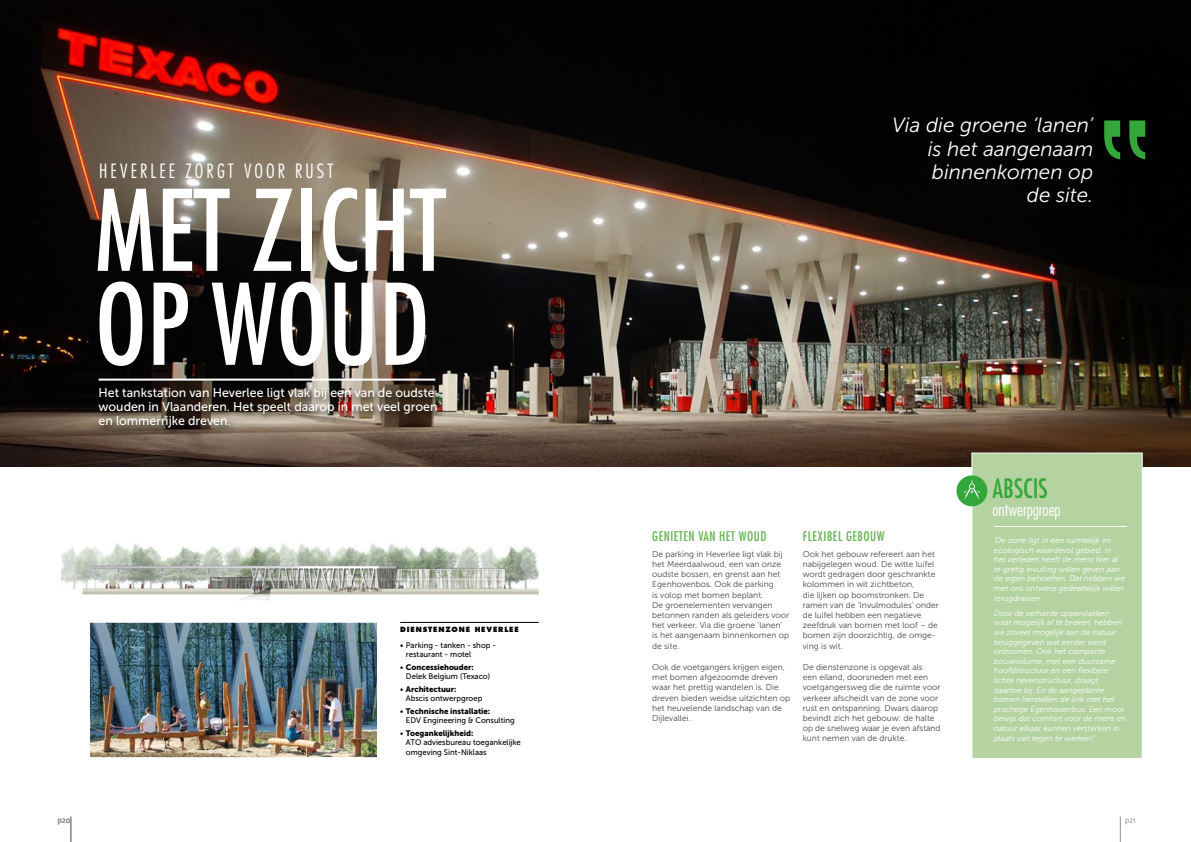
<style>
.page{position:relative;width:1191px;height:842px;background:#fff}
.page>*{position:absolute;margin:0;border:0;box-sizing:border-box;transform-origin:0 0}
.t1{font:condensed 109px/94px "Futura";color:#fff}
.t2{font:condensed 26px "Futura";color:#34a73a}
.t3{font:italic 20.6px/23.1px "Museo Sans 300";color:#fff;text-align:right}
.t4{font:300 condensed 19.2px "Futura";color:#fff}
.t5{font:300 condensed 17.4px "Futura";color:#fff}
.t6{font:condensed 13px "Futura";letter-spacing:.04em;color:#65b250}
.t7{font:12.7px/14px "Museo Sans 500";color:#fff}
.t8{font:8.5px/10.2px "Museo Sans 300";color:#474747}
.t9{font:italic 8px/9.6px "Museo Sans 300";color:#fff}
.t10{font:8px/9.6px "Museo Sans 500";color:#000}
.t11{font:8px "Museo Sans 900";color:#000}
.t12{font:8px "Fago OT";color:#5f6060}
.t13{font:8px "Fago OT";color:#969798}
.t14{font:800 7px "Futura";letter-spacing:.12em;color:#000}
.s1{font-family:"Museo Sans 500"}
</style>
<div class="page">
<img style="left:0;top:0;width:1191px;height:466px">
<img style="left:61px;top:543px;width:478px;height:57px">
<hr style="left:400px;top:622px;width:139px;height:1px;background:#000">
<img style="left:91px;top:624px;width:285px;height:132px">
<div style="left:89px;top:622px;width:289px;height:136px;border:1px solid #fff"></div>
<div style="left:971px;top:453px;width:171px;height:306px;background:#b4d3a1;border:1px solid #fff"></div>
<hr style="left:994px;top:526px;width:133px;height:1px;background:#fff">
<div style="left:956px;top:475px;width:31px;height:31px;background:#34a73a;border-radius:50%"></div>
<svg style="left:963px;top:481px;width:17px;height:19px"></svg>
<svg style="left:1120px;top:816px;width:1px;height:26px"></svg>
<svg style="left:71px;top:816px;width:1px;height:26px"></svg>
<div style="left:95px;top:386px;width:350px;height:51px;background:#000;opacity:.85"></div>
<hr style="left:99px;top:379px;width:336px;height:2px;background:#fff">
<svg style="left:1104px;top:120px;width:41px;height:39px;background:#1c5b1f"></svg>
<h3 class="t4" style="left:99px;top:159px;width:41px">HEVERLEE</h3>
<h3 class="t4" style="left:185px;top:159px;width:11px">ZORGT</h3>
<h3 class="t4" style="left:244px;top:159px;width:22px">VOOR</h3>
<h3 class="t4" style="left:295px;top:159px;width:11px">RUST</h3>
<h1 class="t1" style="left:95px;top:181px;width:352px">MET ZICHT<br>OP WOUD</h1>
<h3 class="t7" style="left:99px;top:386px;width:340px">H et tankstation van H everlee ligt vlak bij een van de oudste wouden in Vlaanderen. Het speelt daarop in met veel groen en lommerrijke dreven.</h3>
<p class="t14" style="left:400px;top:625px;width:120px">DIENSTENZONE HEVERLEE</p>
<p class="t10" style="left:406px;top:640px;width:92px;text-indent:-6px">• Parking - tanken - shop - restaurant - motel</p>
<p class="t11" style="left:400px;top:662px;width:75px"><span class="s1">•</span> Concessiehouder:</p>
<p class="t10" style="left:406px;top:672px;width:86px">Delek Belgium (Texaco)</p>
<p class="t11" style="left:400px;top:684px;width:58px"><span class="s1">•</span> Architectuur:</p>
<p class="t10" style="left:406px;top:694px;width:78px">Abscis ontwerpgroep</p>
<p class="t11" style="left:400px;top:706px;width:91px"><span class="s1">•</span> Technische installatie:</p>
<p class="t10" style="left:406px;top:716px;width:110px">EDV Engineering &amp; Consulting</p>
<p class="t11" style="left:400px;top:728px;width:75px"><span class="s1">•</span> Toegankelijkheid:</p>
<p class="t10" style="left:406px;top:738px;width:7px">ATO</p>
<p class="t10" style="left:406px;top:738px;width:116px;text-indent:17px">adviesbureau toegankelijke omgeving Sint-N iklaas</p>
<h3 class="t3" style="left:892px;top:114px;width:202px">Via die groene ‘lanen’ is het aangenaam binnenkomen op<br>de site.</h3>
<h3 class="t6" style="left:652px;top:528px;width:114px">GENIETEN VAN HET WOUD</h3>
<p class="t8" style="left:652px;top:549px;width:138px">De parking in Heverlee ligt vlak bij het Meerdaalwoud, een van onze oudste bossen, en grenst aan het<br>Egenhovenbos. Ook de parking<br>is volop met bomen beplant.<br>De groenelementen vervangen betonnen randen als geleiders voor het verkeer. Via die groene ‘lanen’ is het aangenaam binnenkomen op de site.</p>
<p class="t8" style="left:652px;top:662px;width:139px">Ook de voetgangers krijgen eigen, met bomen afgezoomde dreven waar het prettig wandelen is. Die dreven bieden weidse uitzichten op het heuvelende landschap van de<br>Dijlevallei.</p>
<h3 class="t6" style="left:802px;top:528px;width:83px">FLEXIBEL GEBOUW</h3>
<p class="t8" style="left:802px;top:549px;width:138px">Ook het gebouw refereert aan het nabijgelegen woud. De witte luifel wordt gedragen door geschrankte kolommen in wit zichtbeton,<br>die lijken op boomstronken. De ramen van de ‘Invulmodules’ onder de luifel hebben een negatieve zeefdruk van bomen met loof – de bomen zijn doorzichtig, de omge&shy;ving is wit.</p>
<p class="t8" style="left:802px;top:662px;width:139px">De dienstenzone is opgevat als<br>een eiland, doorsneden met een voetgangersweg die de ruimte voor verkeer afscheidt van de zone voor rust en ontspanning. Dwars daarop bevindt zich het gebouw: de halte op de snelweg waar je even afstand kunt nemen van de drukte.</p>
<h2 class="t2" style="left:992px;top:472px;width:57px">ABSCIS</h2>
<h3 class="t5" style="left:992px;top:499px;width:70px">ONTWERPGROEP</h3>
<p class="t9" style="left:994px;top:535px;width:133px">‘De zone ligt in een ruimtelijk en ecologisch waardevol gebied. In het verleden heeft de mens hier al te gretig invulling willen geven aan de eigen behoeften. Dat hebben we met ons ontwerp gedeeltelijk willen terugdraaien.</p>
<p class="t9" style="left:994px;top:608px;width:134px">Door de verharde oppervlakken waar mogelijk af te breken, hebben we zoveel mogelijk aan de natuur teruggegeven wat eerder werd ontnomen. Ook het compacte bouwvolume, met een duurzame hoofdstructuur en een flexibele lichte nevenstructuur, draagt daartoe bij. En de aangeplante bomen herstellen de link met het prachtige Egenhovenbos. Een mooi bewijs dat comfort voor de mens en natuur elkaar kunnen versterken in plaats van tegen te werken!’</p>
<p class="t12" style="left:58px;top:815px;width:14px">p20</p>
<p class="t13" style="left:1124px;top:815px;width:12px">p21</p>
</div>
